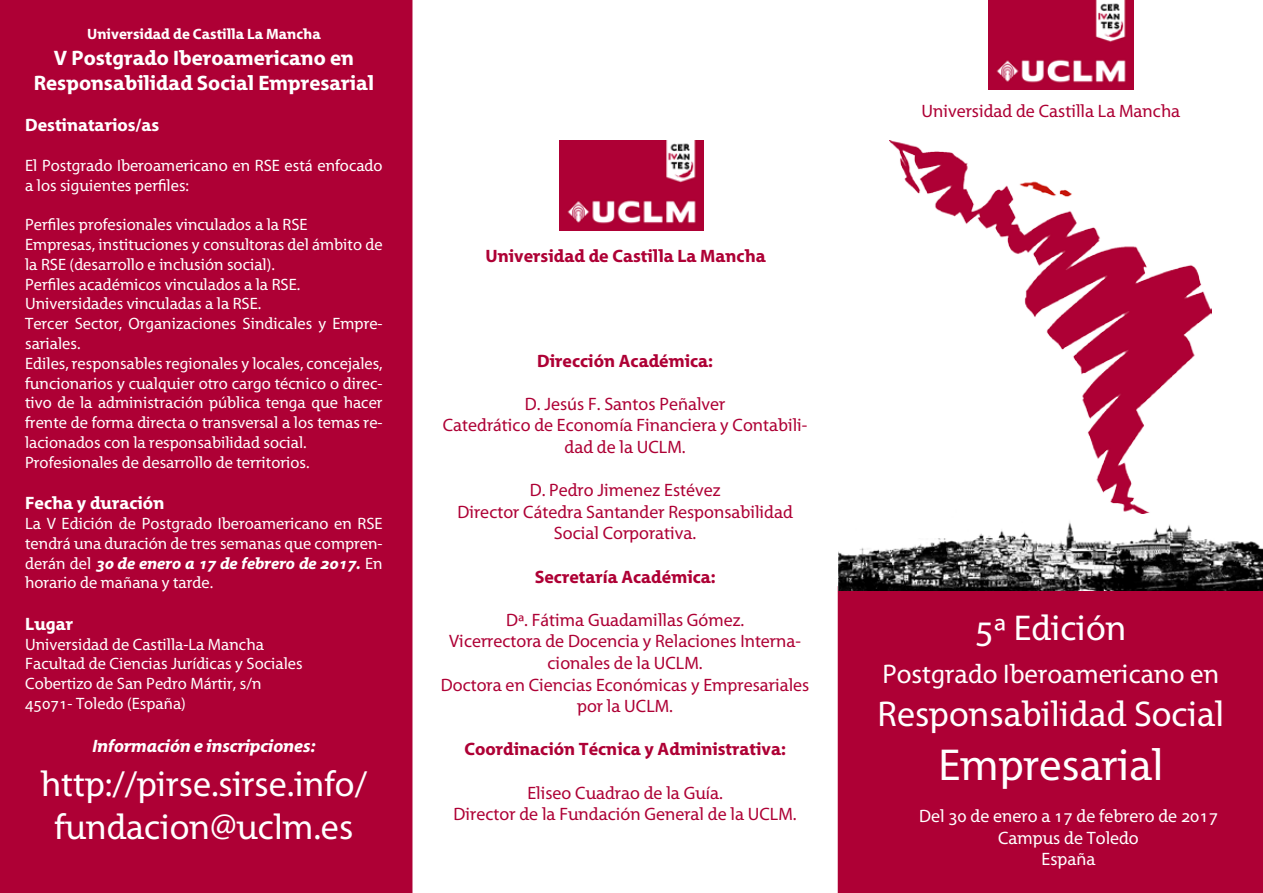
<style>
.page{position:relative;width:1263px;height:893px;background:#fff}
.page>*{position:absolute;margin:0;border:0;box-sizing:border-box;transform-origin:0 0}
.t1{font:45px "Grandesign Neue Roman";color:#fff}
.t2{font:36px/43.2px "Grandesign Neue Roman";color:#fff;text-align:center}
.t3{font:27px "Grandesign Neue Roman";color:#fff}
.t4{font:700 21px/25.2px "Grandesign Neue Roman";color:#fff;text-align:center}
.t5{font:18px/21.6px "Grandesign Neue Roman";color:#ae0035;text-align:center}
.t6{font:700 18px "Grandesign Neue Roman";color:#ae0035}
.t7{font:18px/21.6px "Grandesign Neue Roman";color:#fff;text-align:center}
.t8{font:700 18px "Grandesign Neue Roman";color:#fff}
.t9{font:italic 700 18px "Grandesign Neue Roman";color:#fff}
.t10{font:16.5px/19.8px "Grandesign Neue Roman";color:#fff}
.t11{font:700 15px "Grandesign Neue Roman";color:#fff}
.s1{font-weight:700;font-style:italic}
</style>
<div class="page">
<div style="left:838px;top:590px;width:425px;height:303px;background:#ae0035"></div>
<img style="left:989px;top:0;width:144px;height:90px">
<div style="left:0;top:0;width:412px;height:893px;background:#ae0035"></div>
<img style="left:838px;top:513px;width:425px;height:77px">
<img style="left:890px;top:141px;width:322px;height:372px">
<img style="left:559px;top:141px;width:145px;height:89px">
<p class="t11" style="left:87px;top:26px;width:235px">Universidad de Castilla La Mancha</p>
<p class="t4" style="left:34px;top:45px;width:342px">V Postgrado Iberoamericano en<br>Responsabilidad Social Empresarial</p>
<p class="t8" style="left:25px;top:115px;width:136px">Destinatarios/as</p>
<p class="t10" style="left:25px;top:156px;width:359px">El Postgrado Iberoamericano en RSE está enfocado a los siguientes perfiles:</p>
<p class="t10" style="left:25px;top:215px;width:359px">Perfiles profesionales vinculados a la RSE<br>Empresas, instituciones y consultoras del ámbito de la RSE (desarrollo e inclusión social).<br>Perfiles académicos vinculados a la RSE.<br>Universidades vinculadas a la RSE.<br>Tercer Sector, Organizaciones Sindicales y Empre&shy;sariales.<br>Ediles, responsables regionales y locales, concejales, funcionarios y cualquier otro cargo técnico o direc&shy;tivo de la administración pública tenga que hacer frente de forma directa o transversal a los temas re&shy;lacionados con la responsabilidad social.<br>Profesionales de desarrollo de territorios.</p>
<p class="t8" style="left:25px;top:493px;width:141px">Fecha y duración</p>
<p class="t10" style="left:25px;top:514px;width:359px;text-align:justify">La V Edición de Postgrado Iberoamericano en RSE tendrá una duración de tres semanas que compren&shy;derán del <span class="s1">30 de enero a 17 de febrero de 2017.</span> En horario de mañana y tarde.</p>
<p class="t8" style="left:25px;top:614px;width:49px">Lugar</p>
<p class="t10" style="left:25px;top:634px;width:279px">Universidad de Castilla-La Mancha Facultad de Ciencias Jurídicas y Sociales Cobertizo de San Pedro Mártir, s/n 45071- Toledo (España)</p>
<p class="t9" style="left:92px;top:736px;width:224px">Información e inscripciones:</p>
<h2 class="t2" style="left:41px;top:762px;width:328px">http://pirse.sirse.info/ fundacion@uclm.es</h2>
<p class="t6" style="left:485px;top:245px;width:282px">Universidad de Castilla La Mancha</p>
<p class="t6" style="left:537px;top:350px;width:177px">Dirección Académica:</p>
<p class="t5" style="left:443px;top:393px;width:366px">D. Jesús F. Santos Peñalver<br>Catedrático de Economía Financiera y Contabili&shy;dad de la UCLM.</p>
<p class="t5" style="left:457px;top:479px;width:337px">D. Pedro Jimenez Estévez<br>Director Cátedra Santander Responsabilidad<br>Social Corporativa.</p>
<p class="t6" style="left:535px;top:566px;width:182px">Secretaría Académica:</p>
<p class="t5" style="left:441px;top:609px;width:370px">Dª. Fátima Guadamillas Gómez.<br>Vicerrectora de Docencia y Relaciones Interna&shy;cionales de la UCLM.<br>Doctora en Ciencias Económicas y Empresariales por la UCLM.</p>
<p class="t6" style="left:464px;top:739px;width:323px">Coordinación Técnica y Administrativa:</p>
<p class="t5" style="left:453px;top:782px;width:345px">Eliseo Cuadrao de la Guía.<br>Director de la Fundación General de la UCLM.</p>
<p class="t5" style="left:921px;top:100px;width:260px">Universidad de Castilla La Mancha</p>
<h2 class="t2" style="left:975px;top:606px;width:153px">5ª Edición</h2>
<h3 class="t3" style="left:882px;top:658px;width:338px">Postgrado Iberoamericano en</h3>
<h2 class="t2" style="left:878px;top:692px;width:348px">Responsabilidad Social</h2>
<h1 class="t1" style="left:938px;top:739px;width:226px">Empresarial</h1>
<p class="t7" style="left:919px;top:805px;width:300px">Del 30 de enero a 17 de febrero de 2017<br>Campus de Toledo<br>España</p>
</div>
